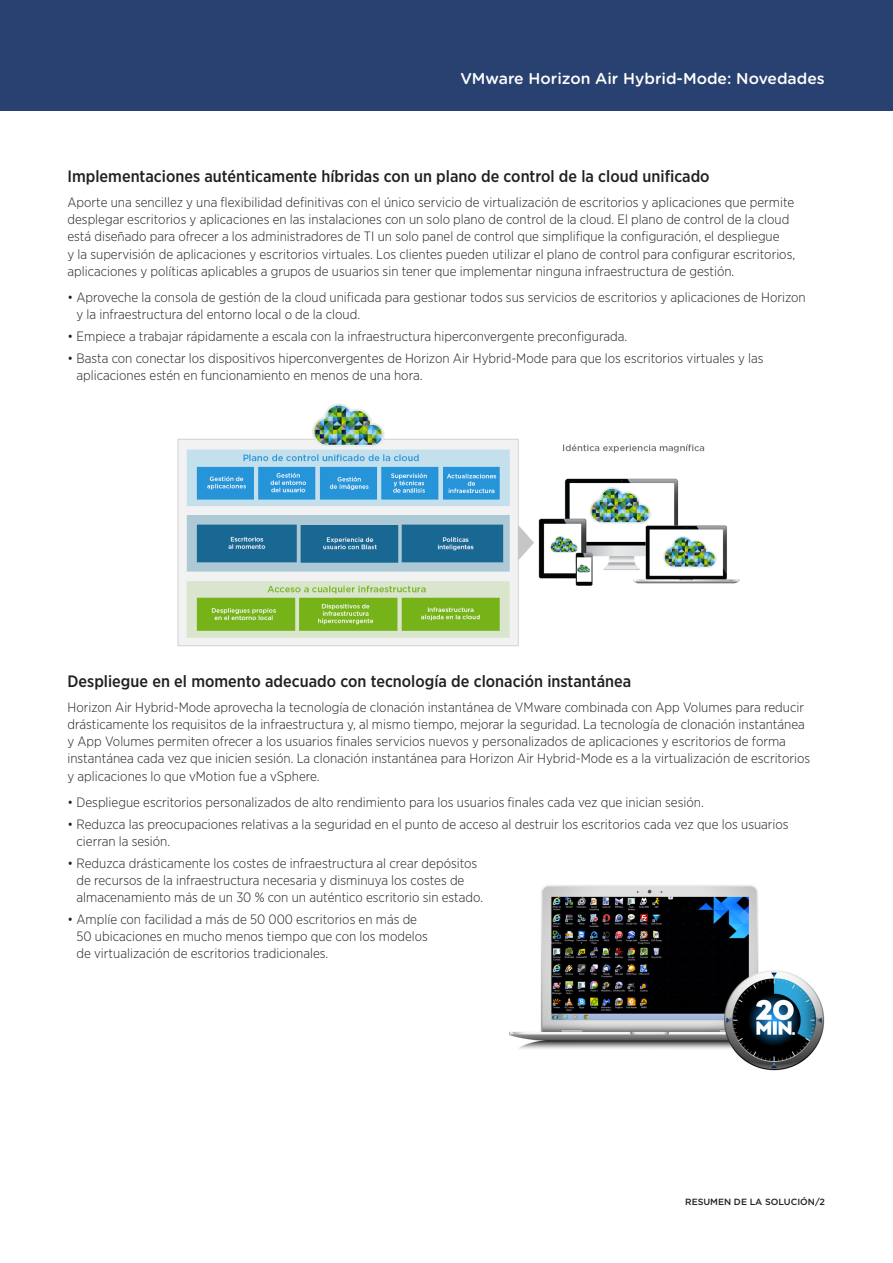
<style>
.page{position:relative;width:893px;height:1263px;background:#fff}
.page>*{position:absolute;margin:0;border:0;box-sizing:border-box;transform-origin:0 0}
._4a_Subhead_1{font:500 16.5px "Gotham Narrow";color:#231f20}
._1a_Main_Title{font:500 15.75px "Gotham Rounded";color:#fff}
._8b_Bullet_1_body{font:300 13.5px/17.2px "Gotham Narrow";color:#231f20}
.Folio{font:500 9px "Gotham";color:#231f20}
</style>
<div class="page">
<div style="left:0;top:0;width:893px;height:111px;background:#294170"></div>
<img style="left:177px;top:403px;width:563px;height:244px">
<img style="left:509px;top:885px;width:316px;height:186px">
<p class="_1a_Main_Title" style="left:460px;top:67px;width:366px">VMware Horizon Air Hybrid-Mode: Novedades</p>
<p class="_4a_Subhead_1" style="left:68px;top:166px;width:644px">Implementaciones auténticamente híbridas con un plano de control de la cloud unificado</p>
<p class="_8b_Bullet_1_body" style="left:68px;top:193px;width:729px">Aporte una sencillez y una flexibilidad definitivas con el único servicio de virtualización de escritorios y aplicaciones que permite desplegar escritorios y aplicaciones en las instalaciones con un solo plano de control de la cloud. El plano de control de la cloud está diseñado para ofrecer a los administradores de TI un solo panel de control que simplifique la configuración, el despliegue<br>y la supervisión de aplicaciones y escritorios virtuales. Los clientes pueden utilizar el plano de control para configurar escritorios, aplicaciones y políticas aplicables a grupos de usuarios sin tener que implementar ninguna infraestructura de gestión.</p>
<p class="_8b_Bullet_1_body" style="left:76px;top:288px;width:731px;text-indent:-9px">• Aproveche la consola de gestión de la cloud unificada para gestionar todos sus servicios de escritorios y aplicaciones de Horizon y la infraestructura del entorno local o de la cloud.</p>
<p class="_8b_Bullet_1_body" style="left:68px;top:327px;width:561px">• Empiece a trabajar rápidamente a escala con la infraestructura hiperconvergente preconfigurada.</p>
<p class="_8b_Bullet_1_body" style="left:76px;top:349px;width:689px;text-indent:-9px">• Basta con conectar los dispositivos hiperconvergentes de Horizon Air Hybrid-Mode para que los escritorios virtuales y las aplicaciones estén en funcionamiento en menos de una hora.</p>
<p class="_4a_Subhead_1" style="left:68px;top:671px;width:565px">Despliegue en el momento adecuado con tecnología de clonación instantánea</p>
<p class="_8b_Bullet_1_body" style="left:68px;top:698px;width:744px">Horizon Air Hybrid-Mode aprovecha la tecnología de clonación instantánea de VMware combinada con App Volumes para reducir drásticamente los requisitos de la infraestructura y, al mismo tiempo, mejorar la seguridad. La tecnología de clonación instantánea y App Volumes permiten ofrecer a los usuarios finales servicios nuevos y personalizados de aplicaciones y escritorios de forma instantánea cada vez que inicien sesión. La clonación instantánea para Horizon Air Hybrid-Mode es a la virtualización de escritorios y aplicaciones lo que vMotion fue a vSphere.</p>
<p class="_8b_Bullet_1_body" style="left:68px;top:793px;width:638px">• Despliegue escritorios personalizados de alto rendimiento para los usuarios finales cada vez que inician sesión.</p>
<p class="_8b_Bullet_1_body" style="left:76px;top:815px;width:714px;text-indent:-9px">• Reduzca las preocupaciones relativas a la seguridad en el punto de acceso al destruir los escritorios cada vez que los usuarios cierran la sesión.</p>
<p class="_8b_Bullet_1_body" style="left:76px;top:854px;width:408px;text-indent:-9px">• Reduzca drásticamente los costes de infraestructura al crear depósitos de recursos de la infraestructura necesaria y disminuya los costes de almacenamiento más de un 30 % con un auténtico escritorio sin estado.</p>
<p class="_8b_Bullet_1_body" style="left:76px;top:910px;width:353px;text-indent:-9px">• Amplíe con facilidad a más de 50 000 escritorios en más de<br>50 ubicaciones en mucho menos tiempo que con los modelos de virtualización de escritorios tradicionales.</p>
<p class="Folio" style="left:685px;top:1196px;width:141px">RESUMEN DE LA SOLUCIÓN/2</p>
</div>
